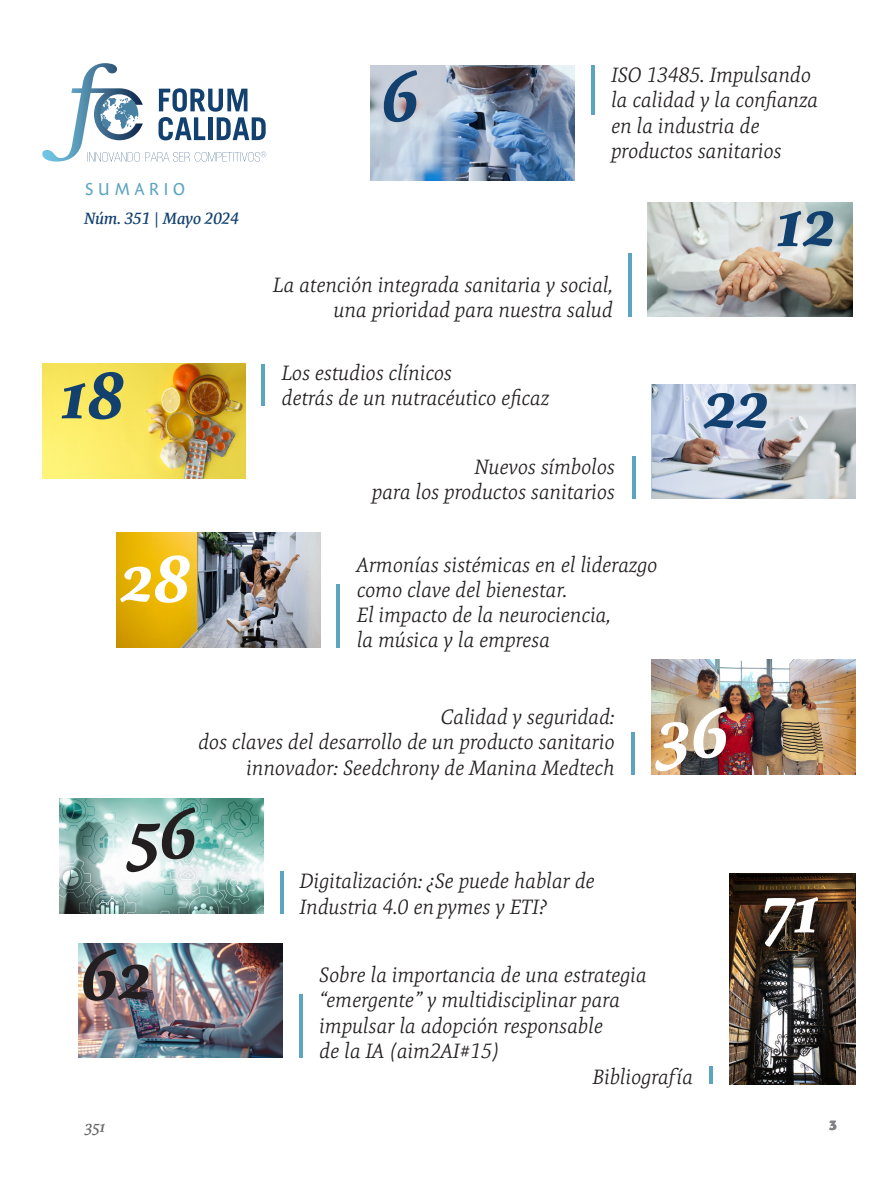
<style>
.page{position:relative;width:893px;height:1191px;background:#fff}
.page>*{position:absolute;margin:0;border:0;box-sizing:border-box;transform-origin:0 0}
.t1{font:italic 700 69.45px "Expo Serif Pro";color:#12416f}
.t2{font:italic 700 69.45px "Expo Serif Pro";color:#fff}
.t3{font:italic 700 69.45px "Expo Serif Pro";color:#231f20}
.Sumario{font:italic 300 21px/25.2px "Expo Serif Pro";color:#231f20}
.t4{font:17.4px "Expo Sans Pro";letter-spacing:.245em;color:#5ca5c0}
.t5{font:italic 600 16.5px "Expo Serif Pro";letter-spacing:-.01em;color:#12416f}
.t6{font:italic 600 16.5px "Expo Serif Pro";color:#67676a}
.t7{font:900 13.5px "Expo Sans Pro";color:#808285}
</style>
<div class="page">
<img style="left:729px;top:873px;width:127px;height:211px">
<img style="left:370px;top:66px;width:204px;height:115px">
<hr style="left:591px;top:66px;width:4px;height:49px;background:#5ca5c0">
<svg style="left:42px;top:63px;width:224px;height:99px"></svg>
<hr style="left:628px;top:253px;width:4px;height:64px;background:#5ca5c0">
<img style="left:648px;top:202px;width:204px;height:114px">
<div style="left:780px;top:213px;width:72px;height:52px;background:#fff;opacity:.75"></div>
<div style="left:746px;top:879px;width:89px;height:84px;background:#231f20;opacity:.75"></div>
<hr style="left:710px;top:1066px;width:3px;height:18px;background:#5ca5c0">
<hr style="left:632px;top:732px;width:3px;height:42px;background:#5ca5c0">
<img style="left:652px;top:660px;width:204px;height:114px">
<hr style="left:280px;top:871px;width:3px;height:42px;background:#5ca5c0">
<img style="left:59px;top:798px;width:204px;height:115px">
<img style="left:42px;top:364px;width:203px;height:114px">
<hr style="left:262px;top:364px;width:3px;height:41px;background:#5ca5c0">
<img style="left:117px;top:532px;width:204px;height:115px">
<hr style="left:336px;top:583px;width:4px;height:64px;background:#5ca5c0">
<img style="left:653px;top:384px;width:203px;height:115px">
<hr style="left:632px;top:456px;width:4px;height:43px;background:#5ca5c0">
<img style="left:78px;top:943px;width:204px;height:114px">
<hr style="left:299px;top:994px;width:4px;height:63px;background:#5ca5c0">
<p class="t4" style="left:85px;top:178px;width:102px">SUMARIO</p>
<p class="t5" style="left:85px;top:208px;width:156px">Núm. 351 | Mayo 2024</p>
<p class="t1" style="left:382px;top:54px;width:39px">6</p>
<p class="Sumario" style="left:611px;top:62px;width:209px">ISO 13485. Impulsando la calidad y la confianza en la industria de productos sanitarios</p>
<p class="Sumario" style="left:273px;top:272px;width:341px;text-align:right">La atención integrada sanitaria y social, una prioridad para nuestra salud</p>
<p class="t1" style="left:778px;top:179px;width:59px">12</p>
<p class="t1" style="left:62px;top:351px;width:64px">18</p>
<p class="Sumario" style="left:282px;top:360px;width:269px">Los estudios clínicos<br>detrás de un nutracéutico eficaz</p>
<p class="t2" style="left:121px;top:534px;width:71px">28</p>
<p class="Sumario" style="left:372px;top:454px;width:244px;text-align:right">Nuevos símbolos<br>para los productos sanitarios</p>
<p class="Sumario" style="left:357px;top:552px;width:302px">Armonías sistémicas en el liderazgo como clave del bienestar.<br>El impacto de la neurociencia,<br>la música y la empresa</p>
<p class="t1" style="left:704px;top:361px;width:67px">22</p>
<p class="Sumario" style="left:198px;top:704px;width:418px;text-align:right">Calidad y seguridad:<br>dos claves del desarrollo de un producto sanitario innovador: Seedchrony de Manina Medtech</p>
<p class="t2" style="left:658px;top:690px;width:72px">36</p>
<p class="t3" style="left:128px;top:790px;width:70px">56</p>
<p class="t3" style="left:82px;top:932px;width:71px">62</p>
<p class="Sumario" style="left:300px;top:868px;width:296px">Digitalización: ¿Se puede hablar de<br>Industria 4.0 en pymes y ETI?</p>
<p class="Sumario" style="left:320px;top:962px;width:329px">Sobre la importancia de una estrategia “emergente” y multidisciplinar para impulsar la adopción responsable<br>de la IA (aim2AI#15)</p>
<p class="Sumario" style="left:593px;top:1064px;width:102px">Bibliografía</p>
<p class="t2" style="left:763px;top:865px;width:59px">71</p>
<p class="t6" style="left:85px;top:1116px;width:22px">351</p>
<p class="t7" style="left:829px;top:1117px;width:9px">3</p>
</div>
